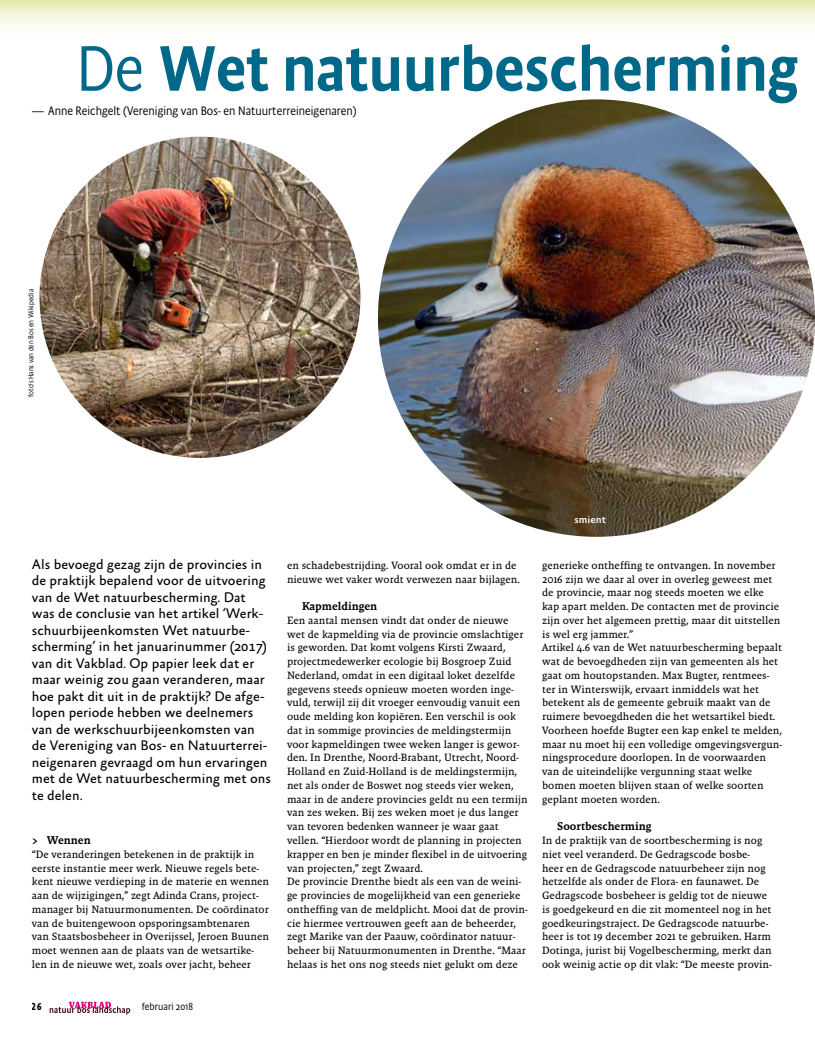
<style>
.page{position:relative;width:815px;height:1046px;background:#fff}
.page>*{position:absolute;margin:0;border:0;box-sizing:border-box;transform-origin:0 0}
.t1{font:500 65.12px "Absara Sans Head";color:#006989}
.t2{font:14.12px/16.5px "Absara Sans";color:#000}
.t3{font:300 12.5px "Absara Sans TF Head";color:#000}
.t4{font:11.5px "Malaga Med";color:#000}
.t5{font:500 11px "Absara Sans";color:#fff}
.t6{font:10.75px/13.8px "Malaga Reg";color:#000}
.t7{font:300 10.38px "Absara Sans Head";color:#000}
.t8{font:500 10.38px "Absara Sans TF Head";color:#000}
.t9{font:300 7.5px "Absara Sans LF Head";color:#000}
.s1{font-weight:300}
</style>
<div class="page">
<svg style="left:0;top:0;width:815px;height:27px;background:#f0f3d4"></svg>
<img style="left:378px;top:99px;width:437px;height:437px;border-radius:217px">
<img style="left:39px;top:137px;width:321px;height:321px;border-radius:160px">
<svg style="left:50px;top:1001px;width:80px;height:13px"></svg>
<h1 class="t1" style="left:76px;top:29px;width:724px"><span class="s1">De</span> Wet natuurbescherming</h1>
<p class="t3" style="left:32px;top:103px;width:326px">— Anne Reichgelt (Vereniging van Bos- en Natuurterreineigenaren)</p>
<p class="t9" style="left:27px;top:397px;width:109px;rotate:-90deg">foto’s Hans van den Bos en Wikipedia</p>
<p class="t2" style="left:32px;top:556px;width:241px">Als bevoegd gezag zijn de provincies in de praktijk bepalend voor de uitvoering van de Wet natuurbescherming. Dat was de conclusie van het artikel ‘Werk&shy;schuurbijeenkomsten Wet natuurbe&shy;scherming’ in het januarinummer (2017) van dit Vakblad. Op papier leek dat er maar weinig zou gaan veranderen, maar hoe pakt dit uit in de praktijk? De afge&shy;lopen periode hebben we deelnemers van de werkschuurbijeenkomsten van de Vereniging van Bos- en Natuurterrei&shy;neigenaren gevraagd om hun ervaringen met de Wet natuurbescherming met ons te delen.</p>
<p class="t4" style="left:32px;top:833px;width:60px">&gt; Wennen</p>
<p class="t6" style="left:32px;top:847px;width:239px">“De veranderingen betekenen in de praktijk in eerste instantie meer werk. Nieuwe regels bete&shy;kent nieuwe verdieping in de materie en wennen aan de wijzigingen,” zegt Adinda Crans, project&shy;manager bij Natuurmonumenten. De coördinator van de buitengewoon opsporingsambtenaren van Staatsbosbeheer in Overijssel, Jeroen Buunen moet wennen aan de plaats van de wetsartike&shy;len in de nieuwe wet, zoals over jacht, beheer</p>
<p class="t8" style="left:32px;top:999px;width:11px">26</p>
<p class="t7" style="left:142px;top:999px;width:53px">februari 2018</p>
<p class="t5" style="left:574px;top:514px;width:33px">smient</p>
<p class="t6" style="left:287px;top:558px;width:234px">en schadebestrijding. Vooral ook omdat er in de nieuwe wet vaker wordt verwezen naar bijlagen.</p>
<p class="t4" style="left:302px;top:599px;width:77px">Kapmeldingen</p>
<p class="t6" style="left:287px;top:613px;width:242px">Een aantal mensen vindt dat onder de nieuwe wet de kapmelding via de provincie omslachtiger is geworden. Dat komt volgens Kirsti Zwaard, projectmedewerker ecologie bij Bosgroep Zuid Nederland, omdat in een digitaal loket dezelfde gegevens steeds opnieuw moeten worden inge&shy;vuld, terwijl zij dit vroeger eenvoudig vanuit een oude melding kon kopiëren. Een verschil is ook dat in sommige provincies de meldingstermijn voor kapmeldingen twee weken langer is gewor&shy;den. In Drenthe, Noord-Brabant, Utrecht, Noord-Holland en Zuid-Holland is de meldingstermijn, net als onder de Boswet nog steeds vier weken, maar in de andere provincies geldt nu een termijn van zes weken. Bij zes weken moet je dus langer van tevoren bedenken wanneer je waar gaat vellen. “Hierdoor wordt de planning in projecten krapper en ben je minder flexibel in de uitvoering van projecten,” zegt Zwaard.<br>De provincie Drenthe biedt als een van de weini&shy;ge provincies de mogelijkheid van een generieke ontheffing van de meldplicht. Mooi dat de provin&shy;cie hiermee vertrouwen geeft aan de beheerder, zegt Marike van der Paauw, coördinator natuur&shy;beheer bij Natuurmonumenten in Drenthe. “Maar helaas is het ons nog steeds niet gelukt om deze</p>
<p class="t6" style="left:542px;top:558px;width:241px">generieke ontheffing te ontvangen. In november 2016 zijn we daar al over in overleg geweest met de provincie, maar nog steeds moeten we elke kap apart melden. De contacten met de provincie zijn over het algemeen prettig, maar dit uitstellen is wel erg jammer.”<br>Artikel 4.6 van de Wet natuurbescherming bepaalt wat de bevoegdheden zijn van gemeenten als het gaat om houtopstanden. Max Bugter, rentmees&shy;ter in Winterswijk, ervaart inmiddels wat het betekent als de gemeente gebruik maakt van de ruimere bevoegdheden die het wetsartikel biedt.<br>Voorheen hoefde Bugter een kap enkel te melden, maar nu moet hij een volledige omgevingsvergun&shy;ningsprocedure doorlopen. In de voorwaarden van de uiteindelijke vergunning staat welke bomen moeten blijven staan of welke soorten geplant moeten worden.</p>
<p class="t4" style="left:557px;top:819px;width:96px">Soortbescherming</p>
<p class="t6" style="left:542px;top:833px;width:231px">In de praktijk van de soortbescherming is nog niet veel veranderd. De Gedragscode bosbe&shy;heer en de Gedragscode natuurbeheer zijn nog hetzelfde als onder de Flora- en faunawet. De Gedragscode bosbeheer is geldig tot de nieuwe is goedgekeurd en die zit momenteel nog in het goedkeuringstraject. De Gedragscode natuurbe&shy;heer is tot 19 december 2021 te gebruiken. Harm Dotinga, jurist bij Vogelbescherming, merkt dan ook weinig actie op dit vlak: “De meeste provin-</p>
</div>
